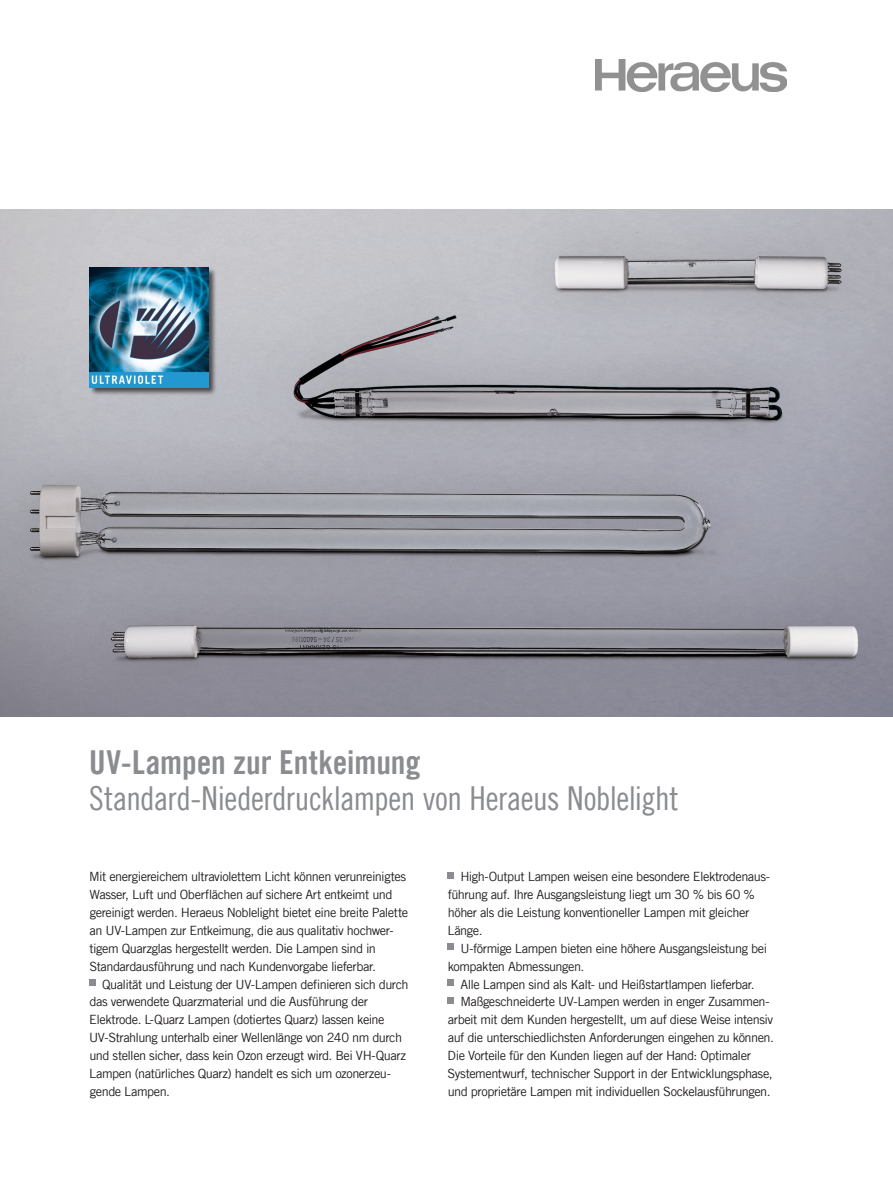
<style>
.page{position:relative;width:893px;height:1191px;background:#fff}
.page>*{position:absolute;margin:0;border:0;box-sizing:border-box;transform-origin:0 0}
.HER_factsheet_headli{font:33px "Trade Gothic LT Cond Eighteen";letter-spacing:-.015em;color:#8a8c8f}
.HER_factsheet_headli-2{font:33px "Trade Gothic LT Bold Cond Twenty";color:#8a8c8f}
.HER_factsheet_copy{font:12.75px/17.9px "Trade Gothic LT";letter-spacing:-.04em;color:#231f20}
</style>
<div class="page">
<img style="left:595px;top:60px;width:192px;height:32px">
<img style="left:0;top:210px;width:893px;height:506px">
<div style="left:89px;top:979px;width:7px;height:6px;background:#8a8c8f"></div>
<svg style="left:448px;top:872px;width:6px;height:6px"></svg>
<svg style="left:448px;top:943px;width:6px;height:6px"></svg>
<svg style="left:448px;top:979px;width:6px;height:6px"></svg>
<svg style="left:448px;top:997px;width:6px;height:6px"></svg>
<div style="left:89px;top:267px;width:128px;height:128px;background:#231f20;opacity:.75"></div>
<img style="left:89px;top:268px;width:119px;height:119px">
<p class="HER_factsheet_headli-2" style="left:89px;top:742px;width:332px">UV-Lampen zur Entkeimung</p>
<p class="HER_factsheet_headli" style="left:89px;top:778px;width:591px">Standard-Niederdrucklampen von Heraeus Noblelight</p>
<p class="HER_factsheet_copy" style="left:89px;top:867px;width:320px">Mit energiereichem ultraviolettem Licht können verunreinigtes Wasser, Luft und Oberflächen auf sichere Art entkeimt und gereinigt werden. Heraeus Noblelight bietet eine breite Palette an UV-Lampen zur Entkeimung, die aus qualitativ hochwer&shy;tigem Quarzglas hergestellt werden. Die Lampen sind in Standardausführung und nach Kundenvorgabe lieferbar.</p>
<p class="HER_factsheet_copy" style="left:89px;top:975px;width:321px;text-indent:13px">Qualität und Leistung der UV-Lampen definieren sich durch das verwendete Quarzmaterial und die Ausführung der Elektrode. L-Quarz Lampen (dotiertes Quarz) lassen keine UV-Strahlung unterhalb einer Wellenlänge von 240 nm durch und stellen sicher, dass kein Ozon erzeugt wird. Bei VH-Quarz Lampen (natürliches Quarz) handelt es sich um ozonerzeu&shy;gende Lampen.</p>
<p class="HER_factsheet_copy" style="left:447px;top:867px;width:324px;text-indent:13px">High-Output Lampen weisen eine besondere Elektrodenaus&shy;führung auf. Ihre Ausgangsleistung liegt um 30 % bis 60 % höher als die Leistung konventioneller Lampen mit gleicher Länge.</p>
<p class="HER_factsheet_copy" style="left:448px;top:939px;width:321px;text-indent:13px">U-förmige Lampen bieten eine höhere Ausgangsleistung bei kompakten Abmessungen.</p>
<p class="HER_factsheet_copy" style="left:460px;top:975px;width:296px">Alle Lampen sind als Kalt- und Heißstartlampen lieferbar.</p>
<p class="HER_factsheet_copy" style="left:448px;top:992px;width:328px;text-indent:13px">Maßgeschneiderte UV-Lampen werden in enger Zusammen&shy;arbeit mit dem Kunden hergestellt, um auf diese Weise intensiv auf die unterschiedlichsten Anforderungen eingehen zu können.<br>Die Vorteile für den Kunden liegen auf der Hand: Optimaler Systementwurf, technischer Support in der Entwicklungsphase, und proprietäre Lampen mit individuellen Sockelausführungen.</p>
</div>
